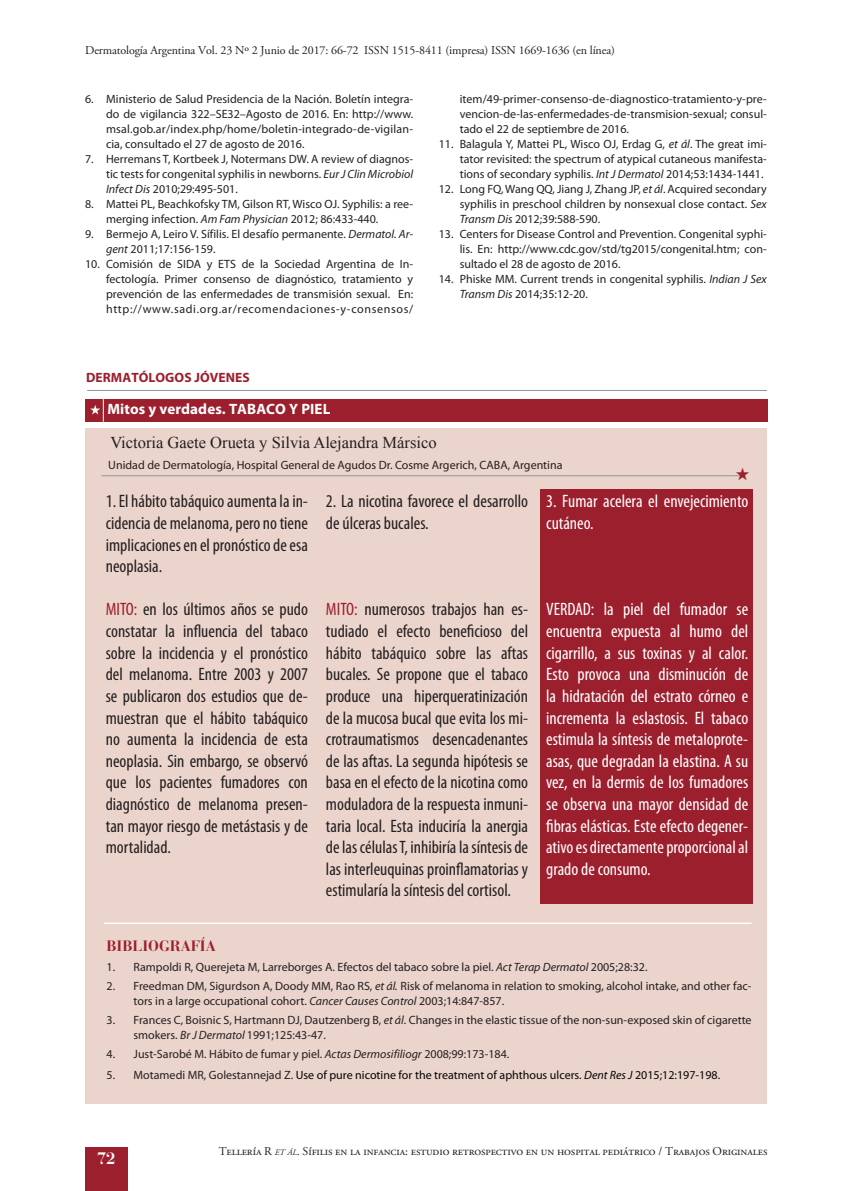
<style>
.page{position:relative;width:851px;height:1191px;background:#fff}
.page>*{position:absolute;margin:0;border:0;box-sizing:border-box;transform-origin:0 0}
.t1{font:condensed 18px/21.6px "Myriad Pro";color:#231f20;text-align:justify}
.t2{font:condensed 18px/21.6px "Myriad Pro";color:#fff}
.t3{font:16.5px "Times New Roman";color:#231f20}
.t4{font:700 16.5px "Bauer Bodoni Std";color:#fff}
.t5{font:700 15px "Myriad Pro";letter-spacing:.005em;color:#fff}
.t6{font:700 15px "Bauer Bodoni Std";color:#9c1f2d}
.t7{font:700 13.5px "Myriad Pro";letter-spacing:.005em;color:#9c1f2d}
.t8{font:12px/15px "Myriad Pro";color:#231f20;text-align:justify}
.t9{font:12px "Adobe Garamond Pro";letter-spacing:-.01em;color:#231f20}
.t10{font:12px "Myriad Pro";color:#040503}
.s1{font-style:italic}
.s2{color:#9c1f2d}
.s3{color:#231f20}
.s4{font-style:italic;font-size:8.4px}
</style>
<div class="page">
<div style="left:85px;top:1146px;width:43px;height:45px;background:#9c1f2d"></div>
<div style="left:85px;top:429px;width:681px;height:674px;background:#ebd4cc"></div>
<div style="left:540px;top:489px;width:213px;height:414px;background:#9c1f2d"></div>
<div style="left:85px;top:399px;width:682px;height:23px;background:#9c1f2d"></div>
<hr style="left:87px;top:390px;width:679px;height:1px;background:#939598">
<hr style="left:101px;top:475px;width:642px;height:1px;background:#939598">
<svg style="left:90px;top:399px;width:14px;height:23px"></svg>
<hr style="left:104px;top:922px;width:647px;height:2px;background:#fff">
<svg style="left:736px;top:475px;width:8px;height:2px"></svg>
<p class="t9" style="left:85px;top:43px;width:531px">Dermatología Argentina Vol. 23 Nº 2 Junio de 2017: 66-72 ISSN 1515-8411 (impresa) ISSN 1669-1636 (en línea)</p>
<p class="t8" style="left:106px;top:91px;width:308px;text-indent:-21px">6. Ministerio de Salud Presidencia de la Nación. Boletín integra&shy;do de vigilancia 322–SE32–Agosto de 2016. En: http://www. msal.gob.ar/index.php/home/boletin-integrado-de-vigilan&shy;cia, consultado el 27 de agosto de 2016.</p>
<p class="t8" style="left:106px;top:151px;width:308px;text-indent:-21px">7. Herremans T, Kortbeek J, Notermans DW. A review of diagnos&shy;tic tests for congenital syphilis in newborns. <span class="s1">Eur J Clin Microbiol Infect Dis</span> 2010;29:495-501.</p>
<p class="t8" style="left:106px;top:196px;width:308px;text-indent:-21px">8. Mattei PL, Beachkofsky TM, Gilson RT, Wisco OJ. Syphilis: a ree&shy;merging infection. <span class="s1">Am Fam Physician</span> 2012; 86:433-440.</p>
<p class="t8" style="left:106px;top:226px;width:308px;text-indent:-21px">9. Bermejo A, Leiro V. Sífilis. El desafío permanente. <span class="s1">Dermatol. Ar&shy;gent</span> 2011;17:156-159.</p>
<p class="t8" style="left:106px;top:256px;width:308px;text-indent:-21px">10. Comisión de SIDA y ETS de la Sociedad Argentina de In&shy;fectología. Primer consenso de diagnóstico, tratamiento y prevención de las enfermedades de transmisión sexual. En: http://www.sadi.org.ar/recomendaciones-y-consensos/</p>
<p class="t7" style="left:86px;top:368px;width:165px">DERMATÓLOGOS JÓVENES</p>
<p class="t5" style="left:107px;top:399px;width:224px">Mitos y verdades. TABACO Y PIEL</p>
<p class="t8" style="left:459px;top:91px;width:308px">item/49-primer-consenso-de-diagnostico-tratamiento-y-pre&shy;vencion-de-las-enfermedades-de-transmision-sexual; consul&shy;tado el 22 de septiembre de 2016.</p>
<p class="t8" style="left:459px;top:136px;width:308px;text-indent:-21px">11. Balagula Y, Mattei PL, Wisco OJ, Erdag G, <span class="s1">et ál</span>. The great imi&shy;tator revisited: the spectrum of atypical cutaneous manifesta&shy;tions of secondary syphilis. <span class="s1">Int J Dermatol</span> 2014;53:1434-1441.</p>
<p class="t8" style="left:459px;top:181px;width:308px;text-indent:-21px">12. Long FQ, Wang QQ, Jiang J, Zhang JP, <span class="s1">et ál</span>. Acquired secondary syphilis in preschool children by nonsexual close contact. <span class="s1">Sex Transm Dis</span> 2012;39:588-590.</p>
<p class="t8" style="left:459px;top:226px;width:308px;text-indent:-21px">13. Centers for Disease Control and Prevention. Congenital syphi&shy;lis. En: http://www.cdc.gov/std/tg2015/congenital.htm; con&shy;sultado el 28 de agosto de 2016.</p>
<p class="t8" style="left:459px;top:271px;width:308px;text-indent:-21px">14. Phiske MM. Current trends in congenital syphilis. <span class="s1">Indian J Sex<br>Transm Dis</span> 2014;35:12-20.</p>
<h2 class="t3" style="left:110px;top:432px;width:328px">Victoria Gaete Orueta y Silvia Alejandra Mársico</h2>
<p class="t8" style="left:108px;top:457px;width:455px">Unidad de Dermatología, Hospital General de Agudos Dr. Cosme Argerich, CABA, Argentina</p>
<h1 class="t1" style="left:106px;top:490px;width:204px">1. El hábito tabáquico aumenta la in&shy;cidencia de melanoma, pero no tiene implicaciones en el pronóstico de esa neoplasia.</h1>
<p class="t1" style="left:106px;top:598px;width:204px"><span class="s2">MITO:</span> en los últimos años se pudo constatar la influencia del tabaco sobre la incidencia y el pronóstico del melanoma. Entre 2003 y 2007 se publicaron dos estudios que de&shy;muestran que el hábito tabáquico no aumenta la incidencia de esta neoplasia. Sin embargo, se observó que los pacientes fumadores con diagnóstico de melanoma presen&shy;tan mayor riesgo de metástasis y de mortalidad.</p>
<h1 class="t1" style="left:326px;top:490px;width:204px">2. La nicotina favorece el desarrollo de úlceras bucales.</h1>
<h1 class="t2" style="left:546px;top:490px;width:204px">3. Fumar acelera el envejecimiento cutáneo.</h1>
<p class="t1" style="left:326px;top:598px;width:204px"><span class="s2">MITO:</span> numerosos trabajos han es&shy;tudiado el efecto beneficioso del hábito tabáquico sobre las aftas bucales. Se propone que el tabaco produce una hiperqueratinización de la mucosa bucal que evita los mi&shy;crotraumatismos desencadenantes de las aftas. La segunda hipótesis se basa en el efecto de la nicotina como moduladora de la respuesta inmuni&shy;taria local. Esta induciría la anergia de las células T, inhibiría la síntesis de las interleuquinas proinflamatorias y estimularía la síntesis del cortisol.</p>
<p class="t2" style="left:546px;top:598px;width:204px;text-align:justify">VERDAD: la piel del fumador se encuentra expuesta al humo del cigarrillo, a sus toxinas y al calor.<br>Esto provoca una disminución de la hidratación del estrato córneo e incrementa la eslastosis. El tabaco estimula la síntesis de metaloprote&shy;asas, que degradan la elastina. A su vez, en la dermis de los fumadores se observa una mayor densidad de fibras elásticas. Este efecto degener&shy;ativo es directamente proporcional al grado de consumo.</p>
<p class="t6" style="left:106px;top:937px;width:111px">BIBLIOGRAFÍA</p>
<p class="t8" style="left:106px;top:959px;width:542px">1. Rampoldi R, Querejeta M, Larreborges A. Efectos del tabaco sobre la piel. <span class="s1">Act Terap Dermatol</span> 2005;28:32.</p>
<p class="t8" style="left:133px;top:978px;width:619px;text-indent:-27px">2. Freedman DM, Sigurdson A, Doody MM, Rao RS, <span class="s1">et ál.</span> Risk of melanoma in relation to smoking, alcohol intake, and other fac&shy;tors in a large occupational cohort. <span class="s1">Cancer Causes Control</span> 2003;14:847-857.</p>
<p class="t8" style="left:133px;top:1012px;width:619px;text-indent:-27px">3. Frances C, Boisnic S, Hartmann DJ, Dautzenberg B, <span class="s1">et ál</span>. Changes in the elastic tissue of the non-sun-exposed skin of cigarette smokers. <span class="s1">Br J Dermatol</span> 1991;125:43-47.</p>
<p class="t8" style="left:106px;top:1046px;width:404px">4. Just-Sarobé M. Hábito de fumar y piel. <span class="s1">Actas Dermosifiliogr</span> 2008;99:173-184.</p>
<p class="t10" style="left:106px;top:1067px;width:615px"><span class="s3">5. Motamedi MR, Golestannejad Z.</span> Use of pure nicotine for the treatment of aphthous ulcers<span class="s1">. Dent Res J</span> 2015;12:197-198.</p>
<h2 class="t4" style="left:97px;top:1148px;width:20px">72</h2>
<p class="t9" style="left:219px;top:1144px;width:550px">Tellería R <span class="s4">et ál</span>. Sífilis en la infancia: estudio retrospectivo en un hospital pediátrico / Trabajos Originales</p>
</div>
